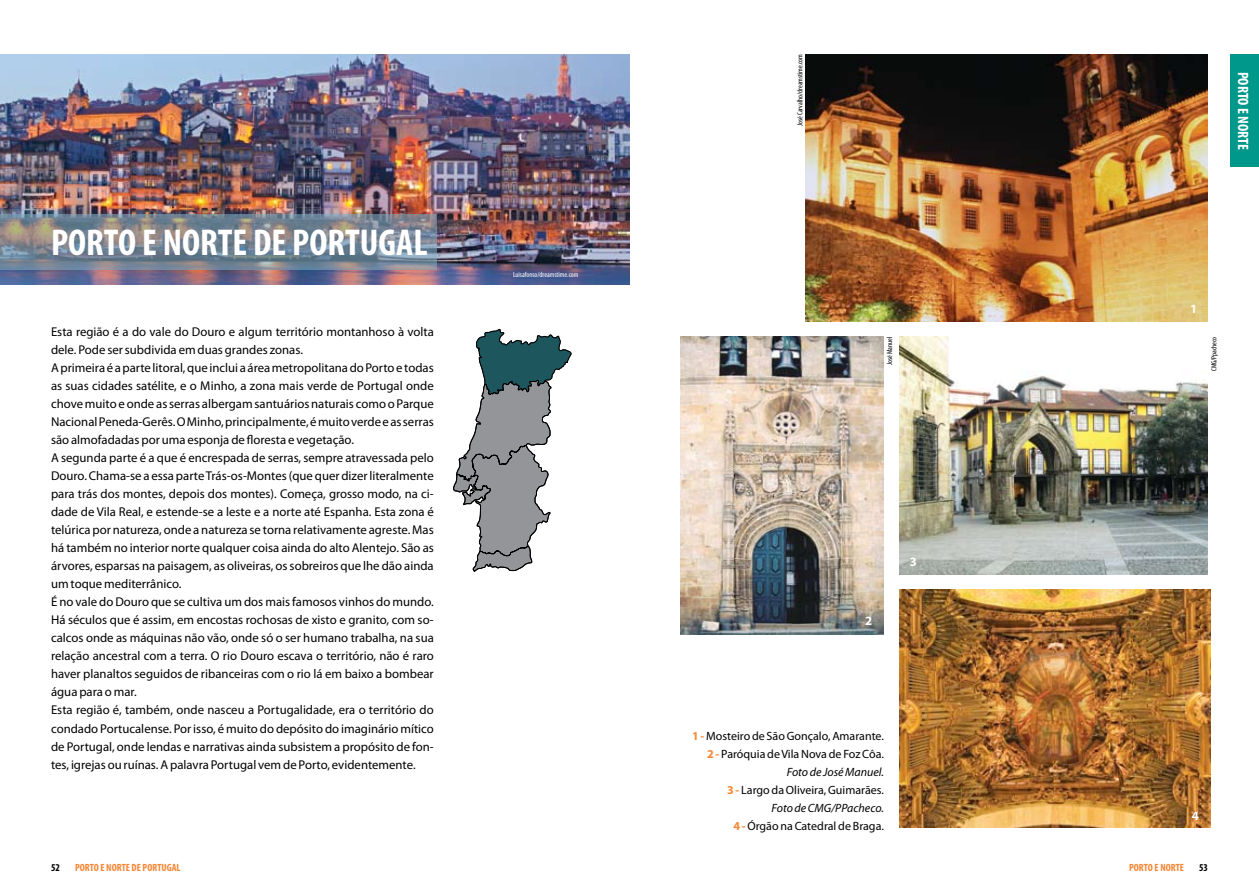
<style>
.page{position:relative;width:1259px;height:893px;background:#fff}
.page>*{position:absolute;margin:0;border:0;box-sizing:border-box;transform-origin:0 0}
.t1{font:700 condensed 37.5px "Myriad Pro";color:#fff}
.t2{font:700 condensed 15px "Myriad Pro";color:#fff}
.t3{font:12.75px/18px "Myriad Pro";color:#000}
.t4{font:700 12.75px "Myriad Pro";color:#fff}
.t5{font:12px/18px "Myriad Pro";color:#000;text-align:right}
.t6{font:700 condensed 10.5px "Myriad Pro";color:#f68633}
.t7{font:700 condensed 10.5px "Myriad Pro";color:#000}
.t8{font:condensed 7.5px "Myriad Pro";color:#000}
.t9{font:condensed 7.5px "Myriad Pro";color:#fff}
.s1{font-weight:700;color:#f68633}
.s2{font-style:italic}
</style>
<div class="page">
<div style="left:1230px;top:54px;width:29px;height:113px;background:#00988a"></div>
<img style="left:0;top:54px;width:629px;height:231px">
<svg style="left:0;top:215px;width:437px;height:55px;background:#7a8591"></svg>
<svg style="left:453px;top:329px;width:119px;height:243px"></svg>
<img style="left:805px;top:54px;width:403px;height:268px">
<img style="left:680px;top:337px;width:204px;height:297px">
<img style="left:899px;top:590px;width:311px;height:238px">
<img style="left:899px;top:337px;width:309px;height:238px">
<h1 class="t1" style="left:51px;top:220px;width:378px">PORTO E NORTE DE PORTUGAL</h1>
<p class="t3" style="left:51px;top:323px;width:384px">Esta região é a do vale do Douro e algum território montanhoso à volta dele. Pode ser subdivida em duas grandes zonas.<br>A primeira é a parte litoral, que inclui a área metropolitana do Porto e todas as suas cidades satélite, e o Minho, a zona mais verde de Portugal onde chove muito e onde as serras albergam santuários naturais como o Parque Nacional Peneda-Gerês. O Minho, principalmente, é muito verde e as serras são almofadadas por uma esponja de floresta e vegetação.<br>A segunda parte é a que é encrespada de serras, sempre atravessada pelo Douro. Chama-se a essa parte Trás-os-Montes (que quer dizer literalmente para trás dos montes, depois dos montes). Começa, grosso modo, na ci&shy;dade de Vila Real, e estende-se a leste e a norte até Espanha. Esta zona é telúrica por natureza, onde a natureza se torna relativamente agreste. Mas há também no interior norte qualquer coisa ainda do alto Alentejo. São as árvores, esparsas na paisagem, as oliveiras, os sobreiros que lhe dão ainda um toque mediterrânico.<br>É no vale do Douro que se cultiva um dos mais famosos vinhos do mundo.<br>Há séculos que é assim, em encostas rochosas de xisto e granito, com so&shy;calcos onde as máquinas não vão, onde só o ser humano trabalha, na sua relação ancestral com a terra. O rio Douro escava o território, não é raro haver planaltos seguidos de ribanceiras com o rio lá em baixo a bombear água para o mar.<br>Esta região é, também, onde nasceu a Portugalidade, era o território do condado Portucalense. Por isso, é muito do depósito do imaginário mítico de Portugal, onde lendas e narrativas ainda subsistem a propósito de fon&shy;tes, igrejas ou ruínas. A palavra Portugal vem de Porto, evidentemente.</p>
<p class="t7" style="left:51px;top:861px;width:10px">52</p>
<p class="t6" style="left:75px;top:861px;width:107px">PORTO E NORTE DE PORTUGAL</p>
<p class="t9" style="left:513px;top:270px;width:67px">Luisafonso/dreamstime.com</p>
<p class="t8" style="left:795px;top:126px;width:73px;rotate:-90deg">José Carvalho/dreamstime.com</p>
<p class="t2" style="left:1252px;top:72px;width:80px;rotate:90deg">PORTO E NORTE</p>
<p class="t4" style="left:1190px;top:300px;width:9px">1</p>
<p class="t8" style="left:885px;top:365px;width:29px;rotate:-90deg">José Manuel</p>
<p class="t8" style="left:1209px;top:371px;width:36px;rotate:-90deg">CMG/Ppacheco</p>
<p class="t4" style="left:865px;top:613px;width:9px">2</p>
<p class="t4" style="left:910px;top:553px;width:9px">3</p>
<p class="t5" style="left:692px;top:726px;width:193px"><span class="s1">1 -</span> Mosteiro de São Gonçalo, Amarante.<br><span class="s1">2 -</span> Paróquia de Vila Nova de Foz Côa.<br><span class="s2">Foto de José Manuel.<br></span><span class="s1">3 -</span> Largo da Oliveira, Guimarães.<br><span class="s2">Foto de CMG/PPacheco.<br></span><span class="s1">4 -</span>Órgão na Catedral de Braga.</p>
<p class="t4" style="left:1191px;top:808px;width:9px">4</p>
<p class="t6" style="left:1129px;top:861px;width:56px">PORTO E NORTE</p>
<p class="t7" style="left:1199px;top:861px;width:10px">53</p>
</div>
